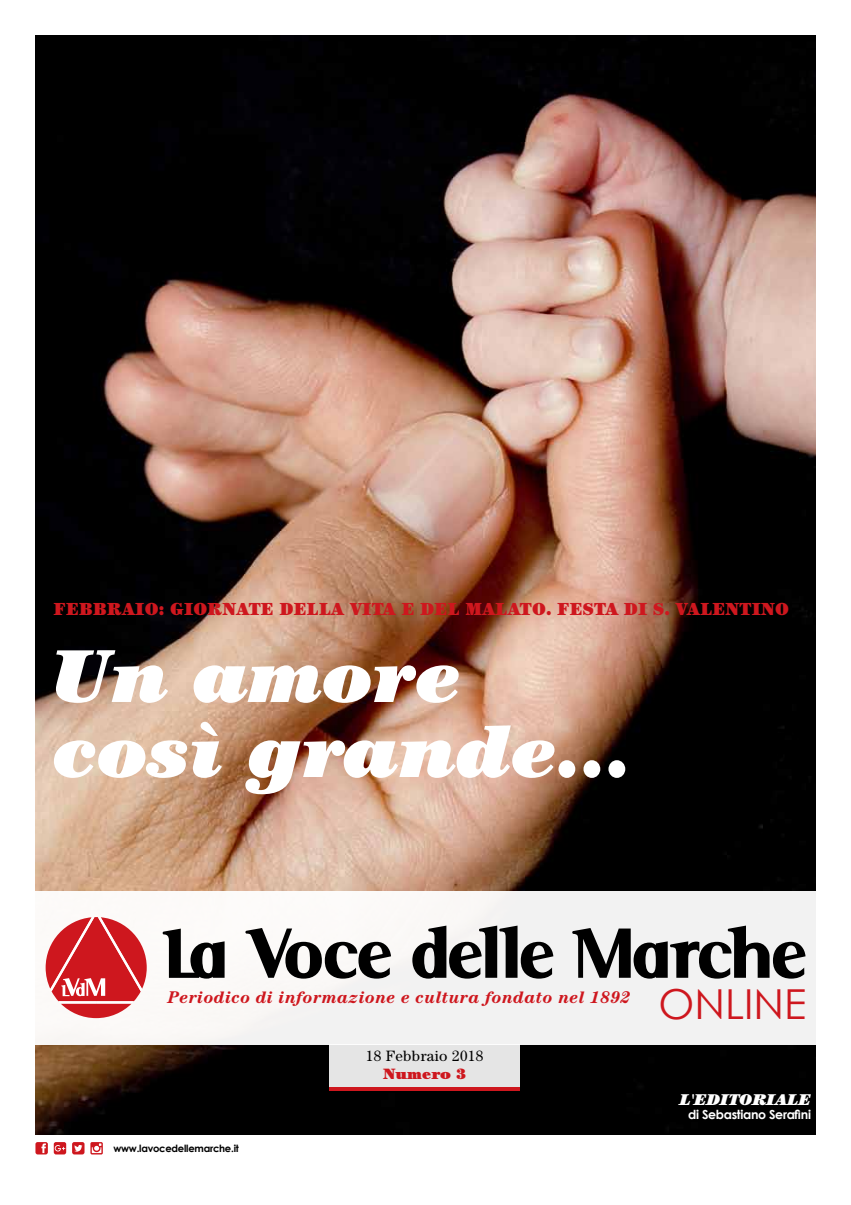
<style>
.page{position:relative;width:851px;height:1205px;background:#fff}
.page>*{position:absolute;margin:0;border:0;box-sizing:border-box;transform-origin:0 0}
.t1{font:italic 900 75px/75px "Century";color:#fff}
.t2{font:41.38px "Century Gothic";color:#ce171e}
.t3{font:900 17.5px "Century";letter-spacing:.01em;color:#ce171e;scale:.95 1}
.t4{font:italic 700 17px "Century";letter-spacing:.025em;color:#ce171e}
.t5{font:italic 900 15.62px "Century";color:#fff}
.t6{font:15px "Century";letter-spacing:.025em;color:#000}
.t7{font:900 15px "Century";color:#ce171e}
.t8{font:700 12.5px "Century Gothic";letter-spacing:-.025em;color:#fff}
.t9{font:700 10px "Century Gothic";letter-spacing:-.025em;color:#000}
</style>
<div class="page">
<img style="left:35px;top:35px;width:780px;height:1099px">
<div style="left:329px;top:1044px;width:191px;height:44px;background:#e5e5e5"></div>
<hr style="left:329px;top:1087px;width:191px;height:4px;background:#ce171e">
<div style="left:18px;top:891px;width:815px;height:153px;background:#f2f2f2"></div>
<svg style="left:46px;top:917px;width:101px;height:101px"></svg>
<svg style="left:163px;top:928px;width:61px;height:50px"></svg>
<svg style="left:245px;top:928px;width:146px;height:50px"></svg>
<svg style="left:412px;top:925px;width:141px;height:53px"></svg>
<svg style="left:572px;top:925px;width:233px;height:53px"></svg>
<svg style="left:90px;top:1142px;width:13px;height:12px"></svg>
<svg style="left:35px;top:1142px;width:13px;height:12px"></svg>
<svg style="left:72px;top:1142px;width:12px;height:12px"></svg>
<svg style="left:54px;top:1142px;width:12px;height:12px"></svg>
<p class="t3" style="left:54px;top:598px;width:775px">FEBBRAIO: GIORNATE DELLA VITA E DEL MALATO. FESTA DI S. VALENTINO</p>
<h1 class="t1" style="left:54px;top:638px;width:581px">Un amore così grande...</h1>
<p class="t4" style="left:168px;top:987px;width:464px">Periodico di informazione e cultura fondato nel 1892</p>
<h2 class="t2" style="left:658px;top:975px;width:149px">ONLINE</h2>
<p class="t6" style="left:366px;top:1047px;width:119px">18 Febbraio 2018</p>
<p class="t7" style="left:383px;top:1065px;width:85px">NUMERO 3</p>
<p class="t9" style="left:113px;top:1141px;width:127px">www.lavocedellemarche.it</p>
<p class="t5" style="left:679px;top:1090px;width:133px">L'EDITORIALE</p>
<p class="t8" style="left:688px;top:1105px;width:124px">di Sebastiano Serafini</p>
</div>
